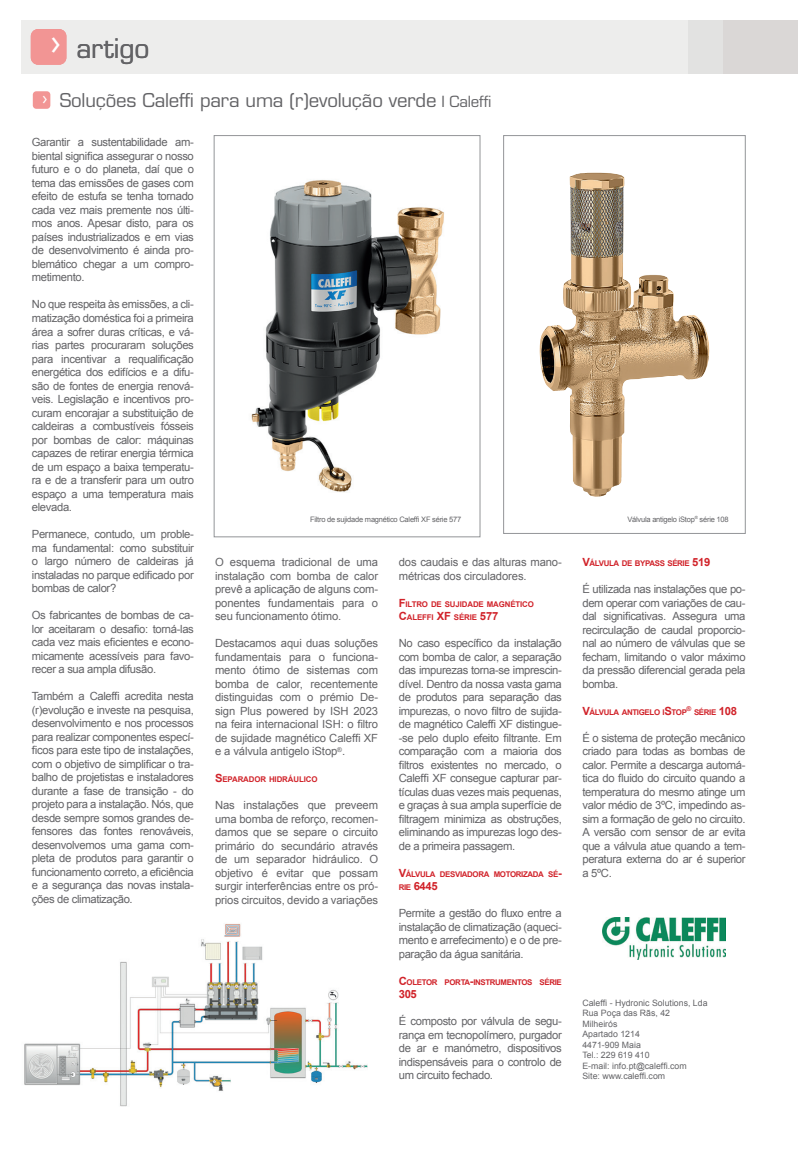
<style>
.page{position:relative;width:798px;height:1152px;background:#fff}
.page>*{position:absolute;margin:0;border:0;box-sizing:border-box;transform-origin:0 0}
.t1{font:30px "Meta";color:#fff}
.t2{font:26.25px "Eurostile";color:#636366}
.t3{font:18.62px "Eurostile";letter-spacing:-.01em;color:#636366}
.t4{font:14.88px "Meta";color:#fff}
.t5{font:11.25px/13.5px "Arial";letter-spacing:-.03em;color:#636366;text-align:justify}
.t6{font:11.25px/13.5px "Arial";letter-spacing:-.01em;color:#636366}
.t7{font:700 11.25px "Arial";letter-spacing:-.03em;color:#d1232a}
.t8{font:8.75px "Arial";color:#636366}
.t9{font:700 7.88px "Arial";letter-spacing:-.045em;color:#d1232a}
.t10{font:700 7.88px "Arial";letter-spacing:-.015em;color:#d1232a}
.t11{font:7.5px "Arial";letter-spacing:-.03em;color:#636366}
.t12{font:700 6.5px "Arial";color:#d1232a}
.s1{font-size:15px}
.s2{font-size:11.25px}
.s3{font-size:7.88px}
</style>
<div class="page">
<div style="left:21px;top:20px;width:773px;height:54px;background:#ededec"></div>
<div style="left:687px;top:20px;width:36px;height:54px;background:#e2e2e1"></div>
<div style="left:723px;top:20px;width:74px;height:54px;background:#dad7d6"></div>
<div style="left:31px;top:29px;width:35px;height:36px;background:#f29594;border-radius:7px"></div>
<div style="left:33px;top:91px;width:17px;height:18px;background:#f29594;border-radius:4px"></div>
<img style="left:602px;top:918px;width:123px;height:41px">
<img style="left:539px;top:172px;width:171px;height:325px">
<div style="left:503px;top:135px;width:242px;height:399px;border:1px solid #939598"></div>
<img style="left:251px;top:180px;width:193px;height:312px">
<div style="left:214px;top:135px;width:266px;height:402px;border:1px solid #939598"></div>
<img style="left:24px;top:924px;width:344px;height:183px">
<p class="t1" style="left:51px;top:27px;width:11px">&gt;</p>
<p class="t2" style="left:77px;top:33px;width:74px">artigo</p>
<p class="t4" style="left:43px;top:90px;width:6px">&gt;</p>
<p class="t3" style="left:60px;top:89px;width:433px">Soluções Caleffi para uma (r)evolução verde <span class="s1">I Caleffi</span></p>
<p class="t5" style="left:32px;top:136px;width:163px">Garantir a sustentabilidade am&shy;biental significa assegurar o nosso futuro e o do planeta, daí que o tema das emissões de gases com efeito de estufa se tenha tornado cada vez mais premente nos últi&shy;mos anos. Apesar disto, para os países industrializados e em vias de desenvolvimento é ainda pro&shy;blemático chegar a um compro&shy;metimento.</p>
<p class="t5" style="left:32px;top:298px;width:163px">No que respeita às emissões, a cli&shy;matização doméstica foi a primeira área a sofrer duras críticas, e vá&shy;rias partes procuraram soluções para incentivar a requalificação energética dos edifícios e a difu&shy;são de fontes de energia renová&shy;veis. Legislação e incentivos pro&shy;curam encorajar a substituição de caldeiras a combustíveis fósseis por bombas de calor: máquinas capazes de retirar energia térmica de um espaço a baixa temperatu&shy;ra e de a transferir para um outro espaço a uma temperatura mais elevada.</p>
<p class="t5" style="left:32px;top:527px;width:163px">Permanece, contudo, um proble&shy;ma fundamental: como substituir o largo número de caldeiras já instaladas no parque edificado por bombas de calor?</p>
<p class="t5" style="left:32px;top:608px;width:163px">Os fabricantes de bombas de ca&shy;lor aceitaram o desafio: torná-las cada vez mais eficientes e econo&shy;micamente acessíveis para favo&shy;recer a sua ampla difusão.</p>
<p class="t5" style="left:32px;top:689px;width:163px">Também a Caleffi acredita nesta (r)evolução e investe na pesquisa, desenvolvimento e nos processos para realizar componentes especí&shy;ficos para este tipo de instalações, com o objetivo de simplificar o tra&shy;balho de projetistas e instaladores durante a fase de transição - do projeto para a instalação. Nós, que desde sempre somos grandes de&shy;fensores das fontes renováveis, desenvolvemos uma gama com&shy;pleta de produtos para garantir o funcionamento correto, a eficiência e a segurança das novas instala&shy;ções de climatização.</p>
<p class="t11" style="left:310px;top:514px;width:153px">Filtro de sujidade magnético Caleffi XF série 577</p>
<p class="t5" style="left:215px;top:555px;width:164px">O esquema tradicional de uma instalação com bomba de calor prevê a aplicação de alguns com&shy;ponentes fundamentais para o seu funcionamento ótimo.</p>
<p class="t5" style="left:215px;top:636px;width:164px">Destacamos aqui duas soluções fundamentais para o funciona&shy;mento ótimo de sistemas com bomba de calor, recentemente distinguidas com o prémio De&shy;sign Plus powered by ISH 2023 na feira internacional ISH: o filtro de sujidade magnético Caleffi XF e a válvula antigelo iStop<sup>®</sup>.</p>
<p class="t10" style="left:215px;top:774px;width:104px"><span class="s2">S</span>EPARADOR HIDRÁULICO</p>
<p class="t5" style="left:215px;top:798px;width:164px">Nas instalações que preveem uma bomba de reforço, recomen&shy;damos que se separe o circuito primário do secundário através de um separador hidráulico. O objetivo é evitar que possam surgir interferências entre os pró&shy;prios circuitos, devido a variações</p>
<p class="t6" style="left:398px;top:555px;width:164px">dos caudais e das alturas mano&shy;métricas dos circuladores.</p>
<p class="t10" style="left:398px;top:599px;width:137px"><span class="s2">F</span>ILTRO DE SUJIDADE MAGNÉTICO</p>
<p class="t10" style="left:398px;top:612px;width:101px"><span class="s2">C</span>ALEFFI <span class="s2">XF</span> SÉRIE <span class="s2">577</span></p>
<p class="t5" style="left:398px;top:636px;width:164px">No caso específico da instalação com bomba de calor, a separação das impurezas torna-se imprescin&shy;dível. Dentro da nossa vasta gama de produtos para separação das impurezas, o novo filtro de sujida&shy;de magnético Caleffi XF distingue--se pelo duplo efeito filtrante. Em comparação com a maioria dos filtros existentes no mercado, o Caleffi XF consegue capturar par&shy;tículas duas vezes mais pequenas, e graças à sua ampla superfície de filtragem minimiza as obstruções, eliminando as impurezas logo des&shy;de a primeira passagem.</p>
<p class="t9" style="left:398px;top:869px;width:164px"><span class="s2">V</span>ÁLVULA DESVIADORA MOTORIZADA SÉ<span class="s2">-</span></p>
<p class="t7" style="left:398px;top:879px;width:40px"><span class="s3">RIE</span> 6445</p>
<p class="t5" style="left:398px;top:906px;width:164px">Permite a gestão do fluxo entre a instalação de climatização (aqueci&shy;mento e arrefecimento) e o de pre&shy;paração da água sanitária.</p>
<p class="t9" style="left:398px;top:977px;width:164px"><span class="s2">C</span>OLETOR PORTA<span class="s2">-</span>INSTRUMENTOS SÉRIE</p>
<p class="t7" style="left:398px;top:987px;width:20px">305</p>
<p class="t5" style="left:398px;top:1014px;width:164px">É composto por válvula de segu&shy;rança em tecnopolímero, purgador de ar e manómetro, dispositivos indispensáveis para o controlo de um circuito fechado.</p>
<p class="t11" style="left:627px;top:514px;width:103px">Válvula antigelo iStop<sup>®</sup> série 108</p>
<p class="t9" style="left:582px;top:558px;width:129px"><span class="s2">V</span>ÁLVULA DE BYPASS SÉRIE <span class="s2">519</span></p>
<p class="t5" style="left:582px;top:582px;width:164px">É utilizada nas instalações que po&shy;dem operar com variações de cau&shy;dal significativas. Assegura uma recirculação de caudal proporcio&shy;nal ao número de válvulas que se fecham, limitando o valor máximo da pressão diferencial gerada pela bomba.</p>
<p class="t9" style="left:582px;top:707px;width:106px"><span class="s2">V</span>ÁLVULA ANTIGELO I<span class="s2">S</span>TOP</p>
<p class="t12" style="left:686px;top:704px;width:6px">®</p>
<p class="t9" style="left:693px;top:707px;width:44px">SÉRIE <span class="s2">108</span></p>
<p class="t5" style="left:582px;top:731px;width:164px">É o sistema de proteção mecânico criado para todas as bombas de calor. Permite a descarga automá&shy;tica do fluido do circuito quando a temperatura do mesmo atinge um valor médio de 3ºC, impedindo as&shy;sim a formação de gelo no circuito.<br>A versão com sensor de ar evita que a válvula atue quando a tem&shy;peratura externa do ar é superior a 5ºC.</p>
<p class="t8" style="left:582px;top:997px;width:126px">Caleffi - Hydronic Solutions, Lda</p>
<p class="t8" style="left:582px;top:1007px;width:89px">Rua Poça das Rãs, 42</p>
<p class="t8" style="left:582px;top:1018px;width:36px">Milheirós</p>
<p class="t8" style="left:582px;top:1028px;width:59px">Apartado 1214</p>
<p class="t8" style="left:582px;top:1039px;width:60px">4471-909 Maia</p>
<p class="t8" style="left:582px;top:1049px;width:69px">Tel.: 229 619 410</p>
<p class="t8" style="left:582px;top:1060px;width:106px">E-mail: info.pt@caleffi.com</p>
<p class="t8" style="left:582px;top:1070px;width:84px">Site: www.caleffi.com</p>
</div>
